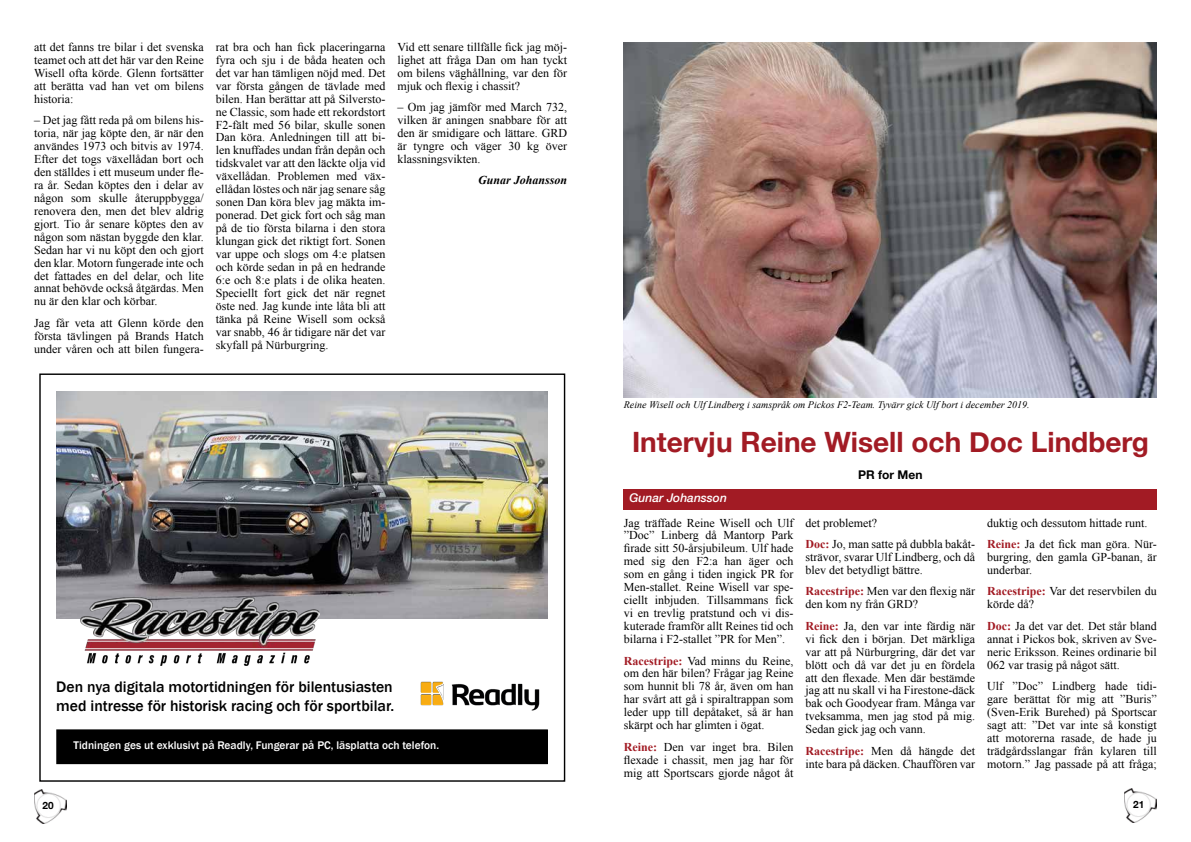
<style>
.page{position:relative;width:1191px;height:842px;background:#fff}
.page>*{position:absolute;margin:0;border:0;box-sizing:border-box;transform-origin:0 0}
.t1{font:700 28px "Helvetica Neue";color:#a21b24}
.t2{font:500 15.7px/18.8px "Franklin Gothic";color:#000}
.t3{font:12px/12.9px "Times New Roman";color:#000;text-align:justify}
.t4{font:italic 500 12px "Helvetica Neue";color:#fff}
.t5{font:italic 700 12px "Times New Roman";color:#000}
.t6{font:700 12px "Helvetica Neue";color:#000}
.t7{font:500 11.4px "Franklin Gothic";color:#fff}
.t8{font:italic 10px "Times New Roman";color:#000}
.t9{font:700 10px "Helvetica Neue";color:#000}
.s1{font-weight:700;color:#a21b24}
</style>
<div class="page">
<img style="left:34px;top:789px;width:32px;height:34px">
<img style="left:1124px;top:789px;width:33px;height:34px">
<div style="left:624px;top:489px;width:533px;height:20px;background:#a21b24"></div>
<img style="left:624px;top:43px;width:533px;height:355px">
<img style="left:56px;top:391px;width:492px;height:227px">
<img style="left:80px;top:597px;width:239px;height:69px">
<div style="left:57px;top:730px;width:490px;height:33px;background:#000"></div>
<div style="left:56px;top:729px;width:492px;height:35px;border:1px solid #000"></div>
<img style="left:420px;top:681px;width:120px;height:30px">
<p class="t3" style="left:34px;top:40px;width:171px">att det fanns tre bilar i det svenska teamet och att det här var den Reine Wisell ofta körde. Glenn fortsätter att berätta vad han vet om bilens historia:</p>
<p class="t3" style="left:34px;top:113px;width:171px">– Det jag fått reda på om bilens his&shy;toria, när jag köpte den, är när den användes 1973 och bitvis av 1974.<br>Efter det togs växellådan bort och den ställdes i ett museum under fle&shy;ra år. Sedan köptes den i delar av någon som skulle återuppbygga/ renovera den, men det blev aldrig gjort. Tio år senare köptes den av någon som nästan byggde den klar.<br>Sedan har vi nu köpt den och gjort den klar. Motorn fungerade inte och det fattades en del delar, och lite annat behövde också åtgärdas. Men nu är den klar och körbar.</p>
<p class="t3" style="left:34px;top:316px;width:171px">Jag får veta att Glenn körde den första tävlingen på Brands Hatch under våren och att bilen fungera-</p>
<p class="t3" style="left:216px;top:40px;width:171px">rat bra och han fick placeringarna fyra och sju i de båda heaten och det var han tämligen nöjd med. Det var första gången de tävlade med bilen. Han berättar att på Silversto&shy;ne Classic, som hade ett rekordstort F2-fält med 56 bilar, skulle sonen Dan köra. Anledningen till att bi&shy;len knuffades undan från depån och tidskvalet var att den läckte olja vid växellådan. Problemen med väx&shy;ellådan löstes och när jag senare såg sonen Dan köra blev jag mäkta im&shy;ponerad. Det gick fort och såg man på de tio första bilarna i den stora klungan gick det riktigt fort. Sonen var uppe och slogs om 4:e platsen och körde sedan in på en hedrande 6:e och 8:e plats i de olika heaten.<br>Speciellt fort gick det när regnet öste ned. Jag kunde inte låta bli att tänka på Reine Wisell som också var snabb, 46 år tidigare när det var skyfall på Nürburgring.</p>
<p class="t3" style="left:397px;top:40px;width:171px">Vid ett senare tillfälle fick jag möj&shy;lighet att fråga Dan om han tyckt om bilens väghållning, var den för mjuk och flexig i chassit?</p>
<p class="t3" style="left:397px;top:100px;width:171px">– Om jag jämför med March 732, vilken är aningen snabbare för att den är smidigare och lättare. GRD är tyngre och väger 30 kg över klassningsvikten.</p>
<p class="t5" style="left:478px;top:172px;width:91px">Gunar Johansson</p>
<h2 class="t2" style="left:56px;top:677px;width:339px">Den nya digitala motortidningen för bilentusiasten med intresse för historisk racing och för sportbilar.</h2>
<p class="t7" style="left:74px;top:738px;width:367px">Tidningen ges ut exklusivt på Readly, Fungerar på PC, läsplatta och telefon.</p>
<p class="t8" style="left:624px;top:397px;width:407px">Reine Wisell och Ulf Lindberg i samspråk om Pickos F2-Team. Tyvärr gick Ulf bort i december 2019.</p>
<h1 class="t1" style="left:632px;top:420px;width:518px">Intervju Reine Wisell och Doc Lindberg</h1>
<p class="t4" style="left:629px;top:487px;width:99px">Gunar Johansson</p>
<p class="t3" style="left:624px;top:516px;width:171px">Jag träffade Reine Wisell och Ulf ”Doc” Linberg då Mantorp Park firade sitt 50-årsjubileum. Ulf hade med sig den F2:a han äger och som en gång i tiden ingick PR for Men-stallet. Reine Wisell var spe&shy;ciellt inbjuden. Tillsammans fick vi en trevlig pratstund och vi dis&shy;kuterade framför allt Reines tid och bilarna i F2-stallet ”PR for Men”.</p>
<p class="t3" style="left:624px;top:654px;width:171px"><span class="s1">Racestripe:</span> Vad minns du Reine, om den här bilen? Frågar jag Reine som hunnit bli 78 år, även om han har svårt att gå i spiraltrappan som leder upp till depåtaket, så är han skärpt och har glimten i ögat.</p>
<p class="t3" style="left:624px;top:740px;width:171px"><span class="s1">Reine:</span> Den var inget bra. Bilen flexade i chassit, men jag har för mig att Sportscars gjorde något åt</p>
<p class="t6" style="left:858px;top:465px;width:66px">PR for Men</p>
<p class="t3" style="left:805px;top:511px;width:171px;line-height:21.5px">det problemet?<br><span class="s1">Doc:</span> Jo, man satte på dubbla bakåt-</p>
<p class="t3" style="left:805px;top:550px;width:171px">strävor, svarar Ulf Lindberg, och då blev det betydligt bättre.</p>
<p class="t3" style="left:805px;top:585px;width:171px"><span class="s1">Racestripe:</span> Men var den flexig när den kom ny från GRD?</p>
<p class="t3" style="left:805px;top:619px;width:171px"><span class="s1">Reine:</span> Ja, den var inte färdig när vi fick den i början. Det märkliga var att på Nürburgring, där det var blött och då var det ju en fördela att den flexade. Men där bestämde jag att nu skall vi ha Firestone-däck bak och Goodyear fram. Många var tveksamma, men jag stod på mig.<br>Sedan gick jag och vann.</p>
<p class="t3" style="left:805px;top:744px;width:171px"><span class="s1">Racestripe:</span> Men då hängde det inte bara på däcken. Chauffören var</p>
<p class="t3" style="left:987px;top:511px;width:171px;line-height:21.5px">duktig och dessutom hittade runt.<br><span class="s1">Reine:</span> Ja det fick man göra. Nür-</p>
<p class="t3" style="left:987px;top:550px;width:171px">burgring, den gamla GP-banan, är underbar.</p>
<p class="t3" style="left:987px;top:585px;width:171px"><span class="s1">Racestripe:</span> Var det reservbilen du körde då?</p>
<p class="t3" style="left:987px;top:619px;width:171px"><span class="s1">Doc:</span> Ja det var det. Det står bland annat i Pickos bok, skriven av Sve&shy;neric Eriksson. Reines ordinarie bil 062 var trasig på något sätt.</p>
<p class="t3" style="left:987px;top:679px;width:171px">Ulf ”Doc” Lindberg hade tidi&shy;gare berättat för mig att ”Buris” (Sven-Erik Burehed) på Sportscar sagt att: ”Det var inte så konstigt att motorerna rasade, de hade ju trädgårdsslangar från kylaren till motorn.” Jag passade på att fråga;</p>
<p class="t9" style="left:43px;top:797px;width:13px">20</p>
<p class="t9" style="left:1133px;top:797px;width:13px">21</p>
</div>
